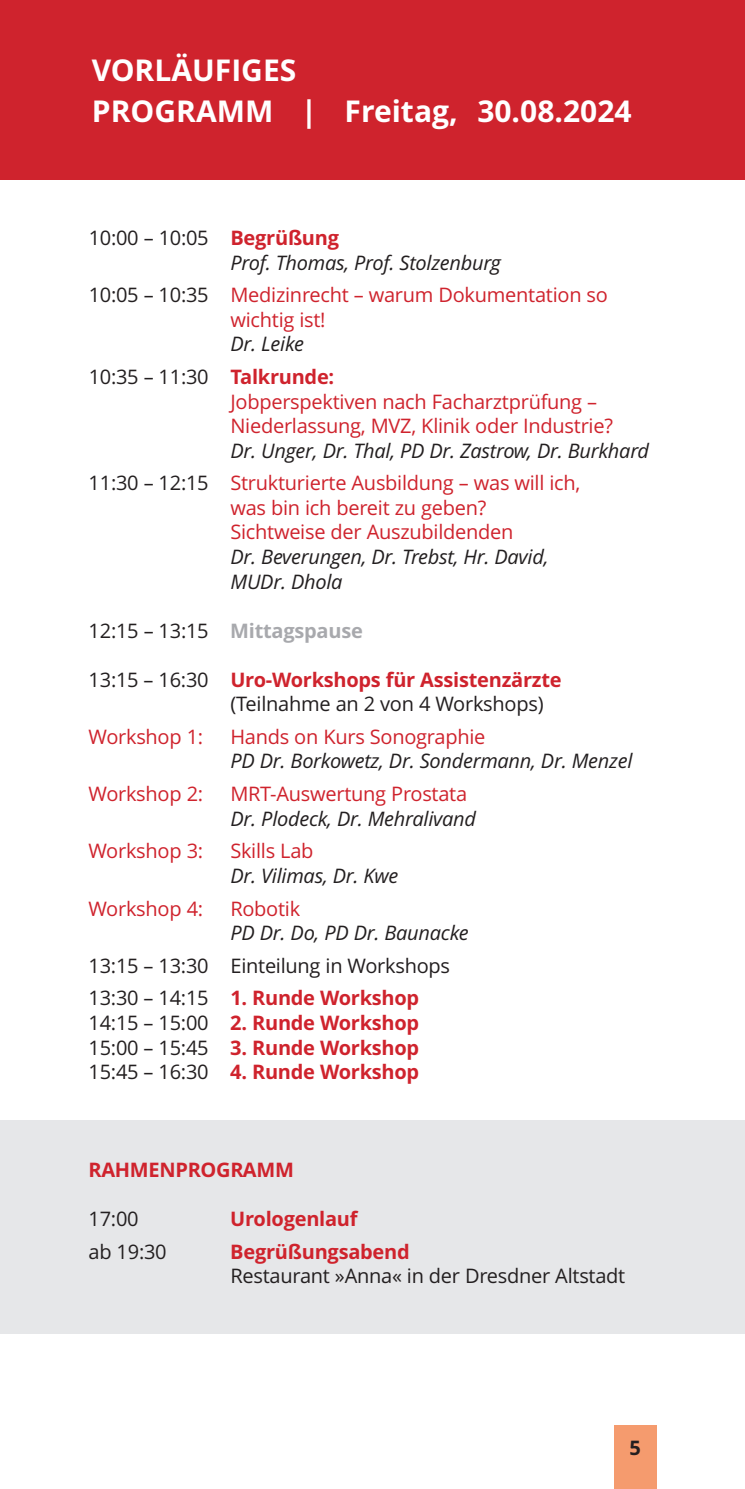
<style>
.page{position:relative;width:745px;height:1489px;background:#fff}
.page>*{position:absolute;margin:0;border:0;box-sizing:border-box;transform-origin:0 0}
.t1{font:700 30px "Open Sans";color:#fff}
.t2{font:20px/24.5px "Open Sans";letter-spacing:-.015em;color:#cf232d}
.t3{font:italic 20px/24.5px "Open Sans";letter-spacing:-.015em;color:#231f20}
.t4{font:20px/32.8px "Open Sans";letter-spacing:-.015em;color:#231f20}
.t5{font:700 20px/32.8px "Open Sans";letter-spacing:-.015em;color:#cf232d}
.t6{font:700 20px "Open Sans";letter-spacing:-.015em;color:#a8a9ad}
.t7{font:700 20px "Open Sans";color:#231f20}
</style>
<div class="page">
<div style="left:0;top:1120px;width:744px;height:213px;background:#e6e7e9"></div>
<div style="left:0;top:0;width:744px;height:180px;background:#cf232d"></div>
<div style="left:613px;top:1424px;width:43px;height:64px;background:#f59b6e"></div>
<h1 class="t1" style="left:92px;top:58px;width:206px">VORLÄUFIGES</h1>
<h1 class="t1" style="left:92px;top:99px;width:541px">PROGRAMM | Freitag, 30.08.2024</h1>
<p class="t4" style="left:89px;top:223px;width:121px">10:00 – 10:05</p>
<p class="t4" style="left:89px;top:281px;width:121px">10:05 – 10:35</p>
<p class="t4" style="left:89px;top:362px;width:121px">10:35 – 11:30</p>
<p class="t4" style="left:89px;top:469px;width:121px">11:30 – 12:15</p>
<p class="t4" style="left:89px;top:616px;width:121px">12:15 – 13:15</p>
<p class="t4" style="left:89px;top:665px;width:121px">13:15 – 16:30</p>
<p class="t5" style="left:230px;top:223px;width:110px">Begrüßung</p>
<p class="t2" style="left:230px;top:285px;width:379px">Medizinrecht – warum Dokumentation so wichtig ist!</p>
<p class="t5" style="left:230px;top:362px;width:105px">Talkrunde:</p>
<p class="t2" style="left:230px;top:391px;width:384px">Jobperspektiven nach Facharztprüfung –<br>Niederlassung, MVZ, Klinik oder Industrie?</p>
<p class="t2" style="left:230px;top:473px;width:351px">Strukturierte Ausbildung – was will ich, was bin ich bereit zu geben?<br>Sichtweise der Auszubildenden</p>
<p class="t3" style="left:230px;top:252px;width:272px">Prof. Thomas, Prof. Stolzenburg</p>
<p class="t3" style="left:230px;top:334px;width:75px">Dr. Leike</p>
<p class="t3" style="left:230px;top:440px;width:420px">Dr. Unger, Dr. Thal, PD Dr. Zastrow, Dr. Burkhard</p>
<p class="t3" style="left:230px;top:546px;width:319px">Dr. Beverungen, Dr. Trebst, Hr. David,<br>MUDr. Dhola</p>
<p class="t6" style="left:230px;top:622px;width:134px">Mittagspause</p>
<p class="t5" style="left:230px;top:665px;width:332px">Uro-Workshops für Assistenzärzte</p>
<p class="t4" style="left:230px;top:689px;width:314px">(Teilnahme an 2 von 4 Workshops)</p>
<p class="t3" style="left:230px;top:750px;width:403px">PD Dr. Borkowetz, Dr. Sondermann, Dr. Menzel</p>
<p class="t3" style="left:230px;top:808px;width:247px">Dr. Plodeck, Dr. Mehralivand</p>
<p class="t3" style="left:230px;top:865px;width:169px">Dr. Vilimas, Dr. Kwe</p>
<p class="t3" style="left:230px;top:922px;width:239px">PD Dr. Do, PD Dr. Baunacke</p>
<p class="t4" style="left:88px;top:951px;width:363px">13:15 – 13:30 Einteilung in Workshops<br>13:30 – 14:15</p>
<p class="t4" style="left:88px;top:1012px;width:121px;line-height:24.5px;text-align:justify">14:15 – 15:00<br>15:00 – 15:45<br>15:45 – 16:30</p>
<p class="t2" style="left:88px;top:726px;width:116px">Workshop 1:</p>
<p class="t2" style="left:230px;top:726px;width:256px">Hands on Kurs Sonographie</p>
<p class="t2" style="left:88px;top:783px;width:116px">Workshop 2:</p>
<p class="t2" style="left:230px;top:783px;width:238px">MRT-Auswertung Prostata</p>
<p class="t2" style="left:88px;top:840px;width:116px">Workshop 3:</p>
<p class="t2" style="left:230px;top:840px;width:85px">Skills Lab</p>
<p class="t2" style="left:88px;top:898px;width:116px">Workshop 4:</p>
<p class="t2" style="left:230px;top:898px;width:71px">Robotik</p>
<p class="t5" style="left:230px;top:983px;width:190px">1. Runde Workshop</p>
<p class="t5" style="left:230px;top:1008px;width:190px">2. Runde Workshop</p>
<p class="t5" style="left:230px;top:1032px;width:190px">3. Runde Workshop</p>
<p class="t5" style="left:230px;top:1057px;width:190px">4. Runde Workshop</p>
<p class="t5" style="left:88px;top:1155px;width:207px">RAHMENPROGRAMM</p>
<p class="t5" style="left:230px;top:1204px;width:181px">Urologenlauf<br>Begrüßungsabend</p>
<p class="t4" style="left:88px;top:1204px;width:80px">17:00 ab 19:30</p>
<p class="t4" style="left:230px;top:1261px;width:396px">Restaurant »Anna« in der Dresdner Altstadt</p>
<p class="t7" style="left:629px;top:1439px;width:13px">5</p>
</div>
